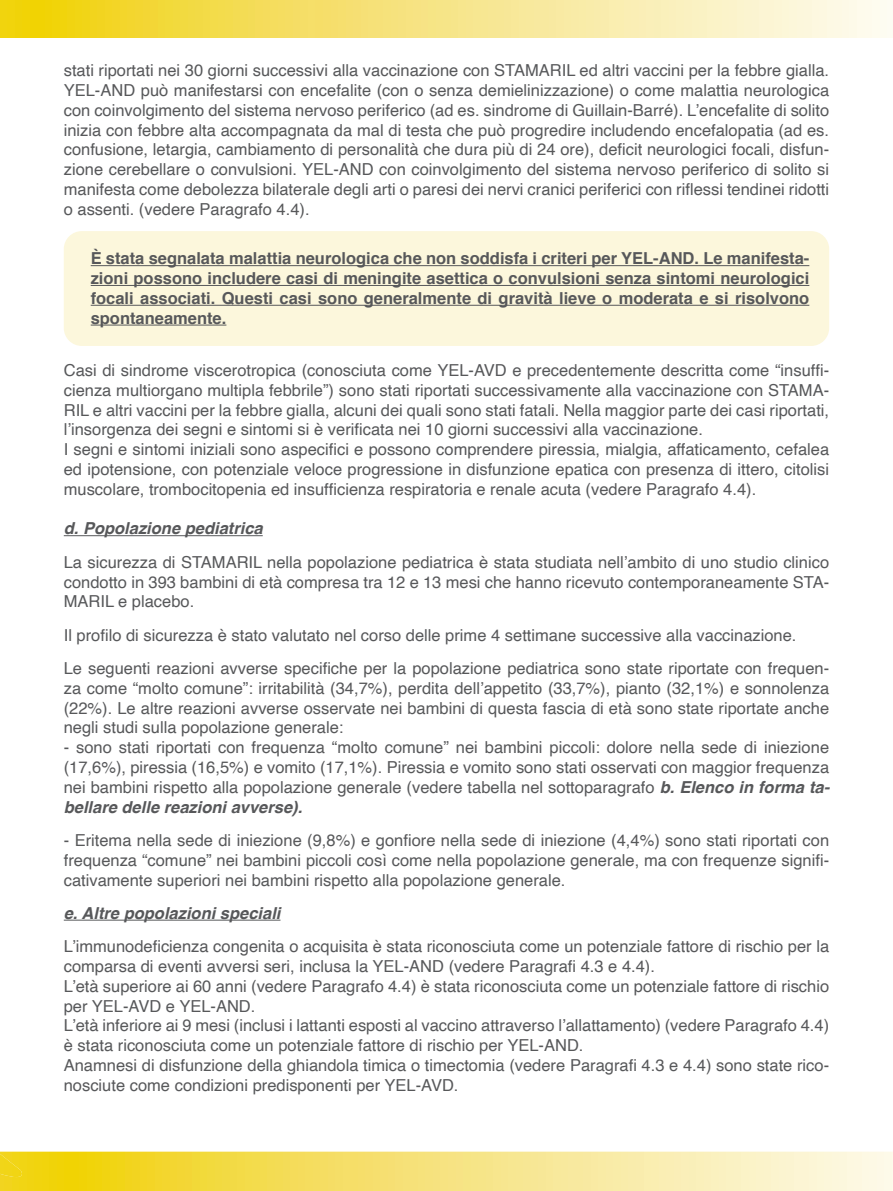
<style>
.page{position:relative;width:893px;height:1191px;background:#fff}
.page>*{position:absolute;margin:0;border:0;box-sizing:border-box;transform-origin:0 0}
.t1{font:16.5px/19.8px "Helvetica";color:#57585a;text-align:justify}
.t2{font:700 16.5px/19.8px "Helvetica";color:#57585a;text-align:justify}
.t3{font:italic 700 16.5px "Helvetica";color:#57585a}
.s1{font-weight:700;font-style:italic}
</style>
<div class="page">
<svg style="left:0;top:0;width:893px;height:37px;background:#f6e583"></svg>
<svg style="left:0;top:1151px;width:893px;height:40px;background:#f6e47c"></svg>
<hr style="left:64px;top:535px;width:199px;height:1px;background:#57585a">
<hr style="left:64px;top:919px;width:216px;height:1px;background:#57585a">
<div style="left:64px;top:231px;width:765px;height:115px;background:#fcf7dc;border-radius:18px"></div>
<hr style="left:91px;top:265px;width:718px;height:1px;background:#57585a">
<hr style="left:91px;top:285px;width:718px;height:1px;background:#57585a">
<hr style="left:91px;top:305px;width:718px;height:1px;background:#57585a">
<hr style="left:91px;top:325px;width:135px;height:1px;background:#57585a">
<p class="t1" style="left:64px;top:61px;width:767px">stati riportati nei 30 giorni successivi alla vaccinazione con STAMARIL ed altri vaccini per la febbre gialla.<br>YEL-AND può manifestarsi con encefalite (con o senza demielinizzazione) o come malattia neurologica con coinvolgimento del sistema nervoso periferico (ad es. sindrome di Guillain-Barré). L’encefalite di solito inizia con febbre alta accompagnata da mal di testa che può progredire includendo encefalopatia (ad es. confusione, letargia, cambiamento di personalità che dura più di 24 ore), deficit neurologici focali, disfun&shy;zione cerebellare o convulsioni. YEL-AND con coinvolgimento del sistema nervoso periferico di solito si manifesta come debolezza bilaterale degli arti o paresi dei nervi cranici periferici con riflessi tendinei ridotti o assenti. (vedere Paragrafo 4.4).</p>
<p class="t2" style="left:91px;top:249px;width:720px">È stata segnalata malattia neurologica che non soddisfa i criteri per YEL-AND. Le manifesta&shy;zioni possono includere casi di meningite asettica o convulsioni senza sintomi neurologici focali associati. Questi casi sono generalmente di gravità lieve o moderata e si risolvono spontaneamente.</p>
<p class="t1" style="left:64px;top:361px;width:767px;text-align:left">Casi di sindrome viscerotropica (conosciuta come YEL-AVD e precedentemente descritta come “insuffi&shy;cienza multiorgano multipla febbrile”) sono stati riportati successivamente alla vaccinazione con STAMA-RIL e altri vaccini per la febbre gialla, alcuni dei quali sono stati fatali. Nella maggior parte dei casi riportati, l’insorgenza dei segni e sintomi si è verificata nei 10 giorni successivi alla vaccinazione.<br>I segni e sintomi iniziali sono aspecifici e possono comprendere piressia, mialgia, affaticamento, cefalea ed ipotensione, con potenziale veloce progressione in disfunzione epatica con presenza di ittero, citolisi muscolare, trombocitopenia ed insufficienza respiratoria e renale acuta (vedere Paragrafo 4.4).</p>
<p class="t3" style="left:64px;top:515px;width:200px">d. Popolazione pediatrica</p>
<p class="t1" style="left:64px;top:552px;width:767px">La sicurezza di STAMARIL nella popolazione pediatrica è stata studiata nell’ambito di uno studio clinico condotto in 393 bambini di età compresa tra 12 e 13 mesi che hanno ricevuto contemporaneamente STA-MARIL e placebo.</p>
<p class="t1" style="left:64px;top:619px;width:767px;line-height:33.3px">Il profilo di sicurezza è stato valutato nel corso delle prime 4 settimane successive alla vaccinazione.<br>Le seguenti reazioni avverse specifiche per la popolazione pediatrica sono state riportate con frequen-</p>
<p class="t1" style="left:64px;top:678px;width:767px">za come “molto comune”: irritabilità (34,7%), perdita dell’appetito (33,7%), pianto (32,1%) e sonnolenza (22%). Le altre reazioni avverse osservate nei bambini di questa fascia di età sono state riportate anche negli studi sulla popolazione generale:</p>
<p class="t1" style="left:64px;top:738px;width:768px">- sono stati riportati con frequenza “molto comune” nei bambini piccoli: dolore nella sede di iniezione (17,6%), piressia (16,5%) e vomito (17,1%). Piressia e vomito sono stati osservati con maggior frequenza nei bambini rispetto alla popolazione generale (vedere tabella nel sottoparagrafo <span class="s1">b. Elenco in forma ta&shy;bellare delle reazioni avverse).</span></p>
<p class="t1" style="left:64px;top:830px;width:767px">- Eritema nella sede di iniezione (9,8%) e gonfiore nella sede di iniezione (4,4%) sono stati riportati con frequenza “comune” nei bambini piccoli così come nella popolazione generale, ma con frequenze signifi&shy;cativamente superiori nei bambini rispetto alla popolazione generale.</p>
<p class="t3" style="left:64px;top:899px;width:218px">e. Altre popolazioni speciali</p>
<p class="t1" style="left:64px;top:937px;width:767px;text-align:left">L’immunodeficienza congenita o acquisita è stata riconosciuta come un potenziale fattore di rischio per la comparsa di eventi avversi seri, inclusa la YEL-AND (vedere Paragrafi 4.3 e 4.4).<br>L’età superiore ai 60 anni (vedere Paragrafo 4.4) è stata riconosciuta come un potenziale fattore di rischio per YEL-AVD e YEL-AND.<br>L’età inferiore ai 9 mesi (inclusi i lattanti esposti al vaccino attraverso l’allattamento) (vedere Paragrafo 4.4) è stata riconosciuta come un potenziale fattore di rischio per YEL-AND.<br>Anamnesi di disfunzione della ghiandola timica o timectomia (vedere Paragrafi 4.3 e 4.4) sono state rico&shy;nosciute come condizioni predisponenti per YEL-AVD.</p>
</div>
